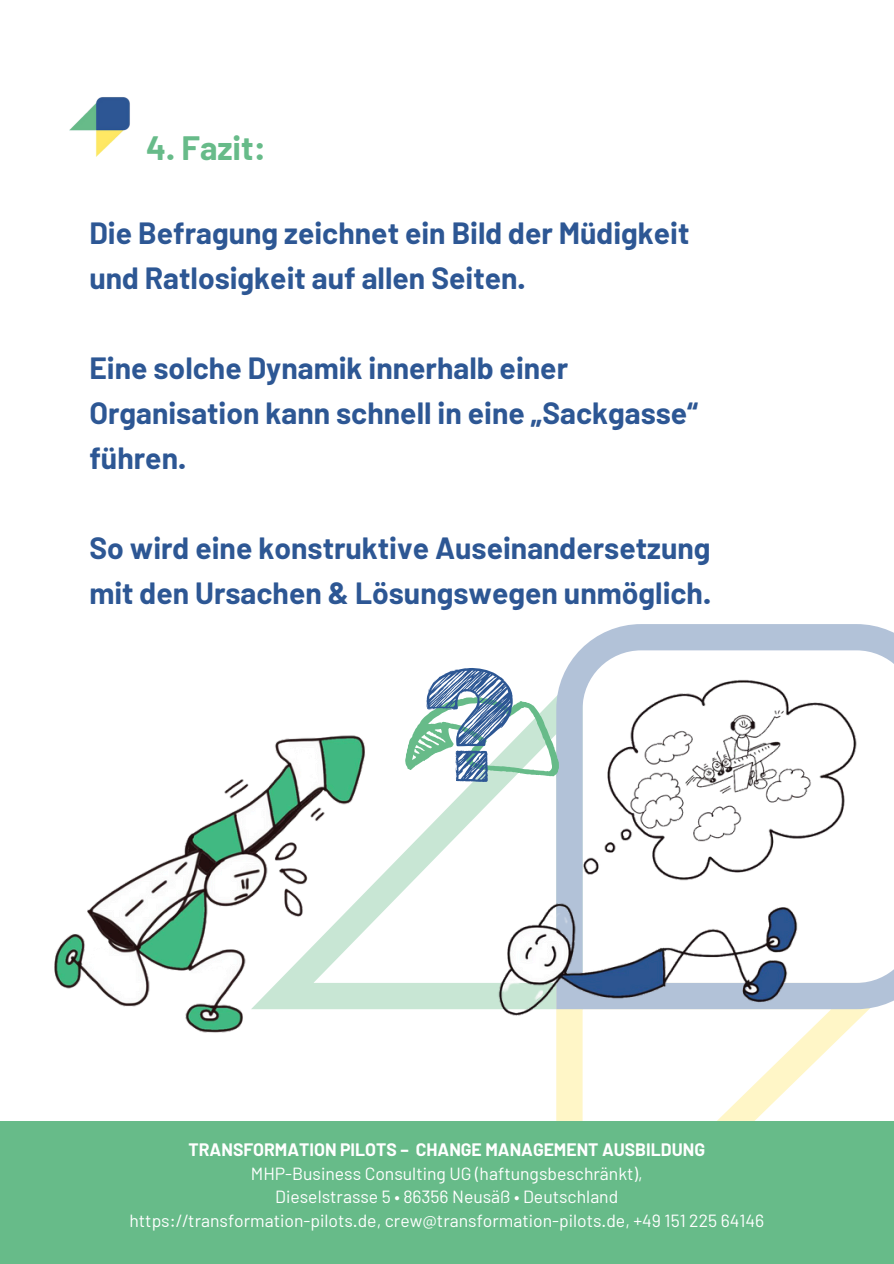
<style>
.page{position:relative;width:894px;height:1264px;background:#fff}
.page>*{position:absolute;margin:0;border:0;box-sizing:border-box;transform-origin:0 0}
.t1{font:700 33px "Barlow";color:#67bb89}
.t2{font:700 30px/45px "Barlow";color:#2d5794}
.t3{font:17.55px "Barlow";color:#fff}
.t4{font:700 17.55px "Barlow";color:#fff}
</style>
<div class="page">
<svg style="left:372px;top:624px;width:521px;height:497px"></svg>
<div style="left:0;top:1121px;width:893px;height:142px;background:#67bb89"></div>
<img style="left:69px;top:97px;width:61px;height:60px">
<img style="left:54px;top:735px;width:318px;height:298px">
<img style="left:487px;top:658px;width:391px;height:395px">
<svg style="left:403px;top:668px;width:168px;height:133px"></svg>
<p class="t1" style="left:146px;top:127px;width:121px">4. Fazit:</p>
<p class="t2" style="left:89px;top:209px;width:601px">Die Befragung zeichnet ein Bild der Müdigkeit und Ratlosigkeit auf allen Seiten.</p>
<p class="t2" style="left:89px;top:344px;width:610px">Eine solche Dynamik innerhalb einer<br>Organisation kann schnell in eine „Sackgasse“ führen.</p>
<p class="t2" style="left:89px;top:524px;width:623px">So wird eine konstruktive Auseinandersetzung mit den Ursachen &amp; Lösungswegen unmöglich.</p>
<h1 class="t4" style="left:188px;top:1138px;width:518px">TRANSFORMATION PILOTS – CHANGE MANAGEMENT AUSBILDUNG</h1>
<h1 class="t3" style="left:251px;top:1161px;width:393px">MHP-Business Consulting UG (haftungsbeschränkt),</h1>
<h1 class="t3" style="left:275px;top:1185px;width:344px">Dieselstrasse 5 • 86356 Neusäß • Deutschland</h1>
<h1 class="t3" style="left:129px;top:1209px;width:636px">https://transformation-pilots.de, crew@transformation-pilots.de, +49 151 225 64146</h1>
</div>
